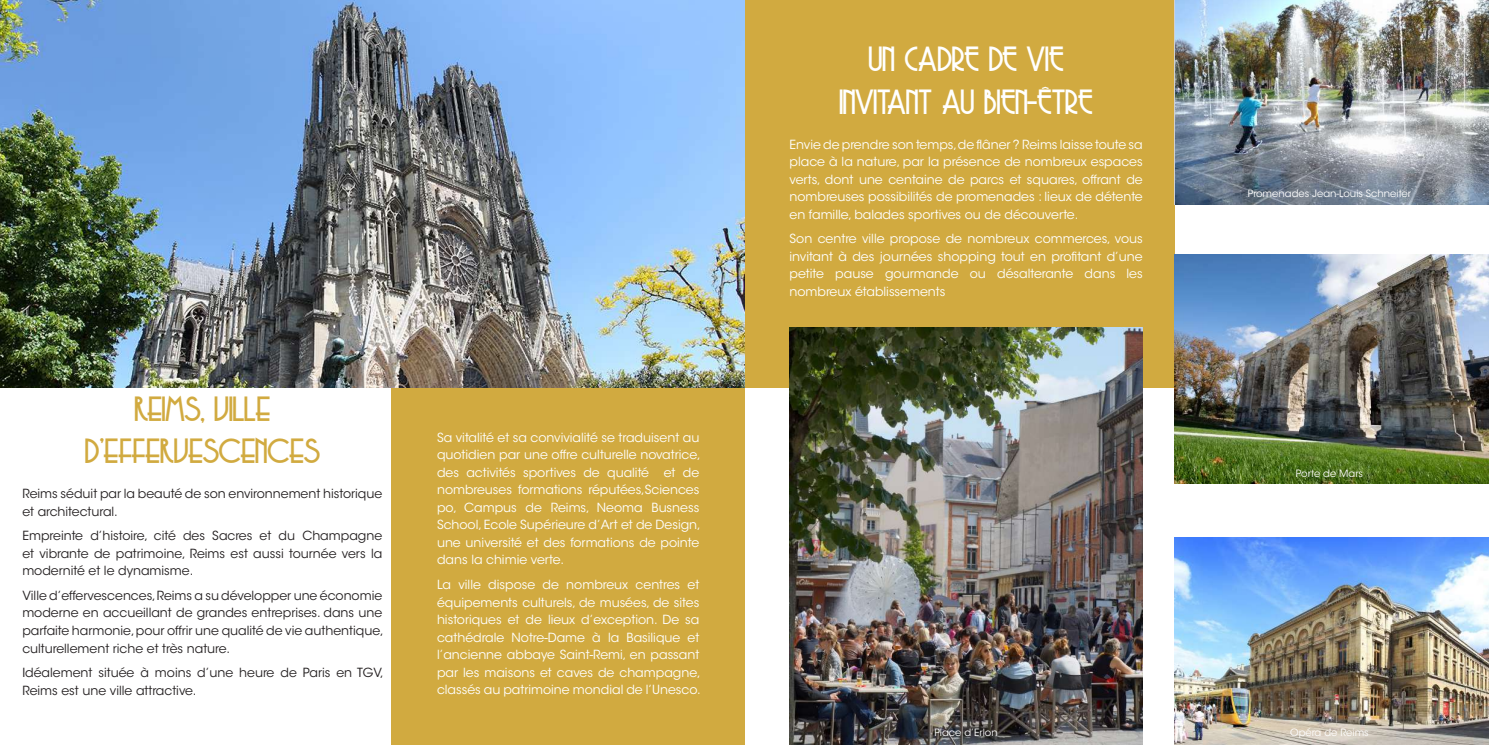
<style>
.page{position:relative;width:1489px;height:745px;background:#fff}
.page>*{position:absolute;margin:0;border:0;box-sizing:border-box;transform-origin:0 0}
.t1{font:32.5px/42.5px "Copasetic";color:#fff;text-align:center}
.t2{font:32.5px/42.5px "Copasetic";color:#d1aa40;text-align:center}
.t3{font:12.5px/17.5px "ITC Avant Garde Std";color:#fff;text-align:justify}
.t4{font:12.5px/17.5px "ITC Avant Garde Std";color:#231f20}
.t5{font:10px "ITC Avant Garde Std";color:#fff}
</style>
<div class="page">
<div style="left:391px;top:372px;width:353px;height:372px;background:#d1aa40"></div>
<div style="left:719px;top:0;width:455px;height:387px;background:#d1aa40"></div>
<img style="left:0;top:0;width:744px;height:387px">
<img style="left:789px;top:327px;width:353px;height:417px">
<img style="left:1174px;top:537px;width:314px;height:207px">
<img style="left:1174px;top:254px;width:314px;height:229px">
<img style="left:1175px;top:0;width:313px;height:204px">
<h1 class="t2" style="left:85px;top:388px;width:236px">REIMS, VILLE<br>D’EFFERVESCENCES</h1>
<p class="t4" style="left:22px;top:484px;width:361px">Reims séduit par la beauté de son environnement historique et architectural.</p>
<p class="t4" style="left:22px;top:527px;width:361px;text-align:justify">Empreinte d’histoire, cité des Sacres et du Champagne et vibrante de patrimoine, Reims est aussi tournée vers la modernité et le dynamisme.</p>
<p class="t4" style="left:22px;top:586px;width:363px;text-align:justify">Ville d’effervescences, Reims a su développer une économie moderne en accueillant de grandes entreprises. dans une parfaite harmonie, pour offrir une qualité de vie authentique, culturellement riche et très nature.</p>
<p class="t4" style="left:22px;top:663px;width:363px">Idéalement située à moins d’une heure de Paris en TGV,<br>Reims est une ville attractive.</p>
<p class="t3" style="left:437px;top:428px;width:265px">Sa vitalité et sa convivialité se traduisent au quotidien par une offre culturelle novatrice, des activités sportives de qualité et de nombreuses formations réputées,Sciences po, Campus de Reims, Neoma Busness School, Ecole Supérieure d’Art et de Design, une université et des formations de pointe dans la chimie verte.</p>
<p class="t3" style="left:437px;top:575px;width:265px">La ville dispose de nombreux centres et équipements culturels, de musées, de sites historiques et de lieux d’exception. De sa cathédrale Notre-Dame à la Basilique et l’ancienne abbaye Saint-Remi, en passant par les maisons et caves de champagne, classés au patrimoine mondial de l’Unesco.</p>
<h1 class="t1" style="left:839px;top:39px;width:255px">UN CADRE DE VIE<br>INVITANT AU BIEN-ÊTRE</h1>
<p class="t3" style="left:789px;top:135px;width:355px">Envie de prendre son temps, de flâner ? Reims laisse toute sa place à la nature, par la présence de nombreux espaces verts, dont une centaine de parcs et squares, offrant de nombreuses possibilités de promenades : lieux de détente en famille, balades sportives ou de découverte.</p>
<p class="t3" style="left:789px;top:230px;width:355px">Son centre ville propose de nombreux commerces, vous invitant à des journées shopping tout en profitant d’une petite pause gourmande ou désalterante dans les nombreux établissements</p>
<p class="t5" style="left:1247px;top:187px;width:165px">Promenades Jean-Louis Schneiter</p>
<p class="t5" style="left:1295px;top:467px;width:69px">Porte de Mars</p>
<p class="t5" style="left:934px;top:725px;width:65px">Place d’Erlon</p>
<p class="t5" style="left:1289px;top:725px;width:80px">Opéra de Reims</p>
</div>
